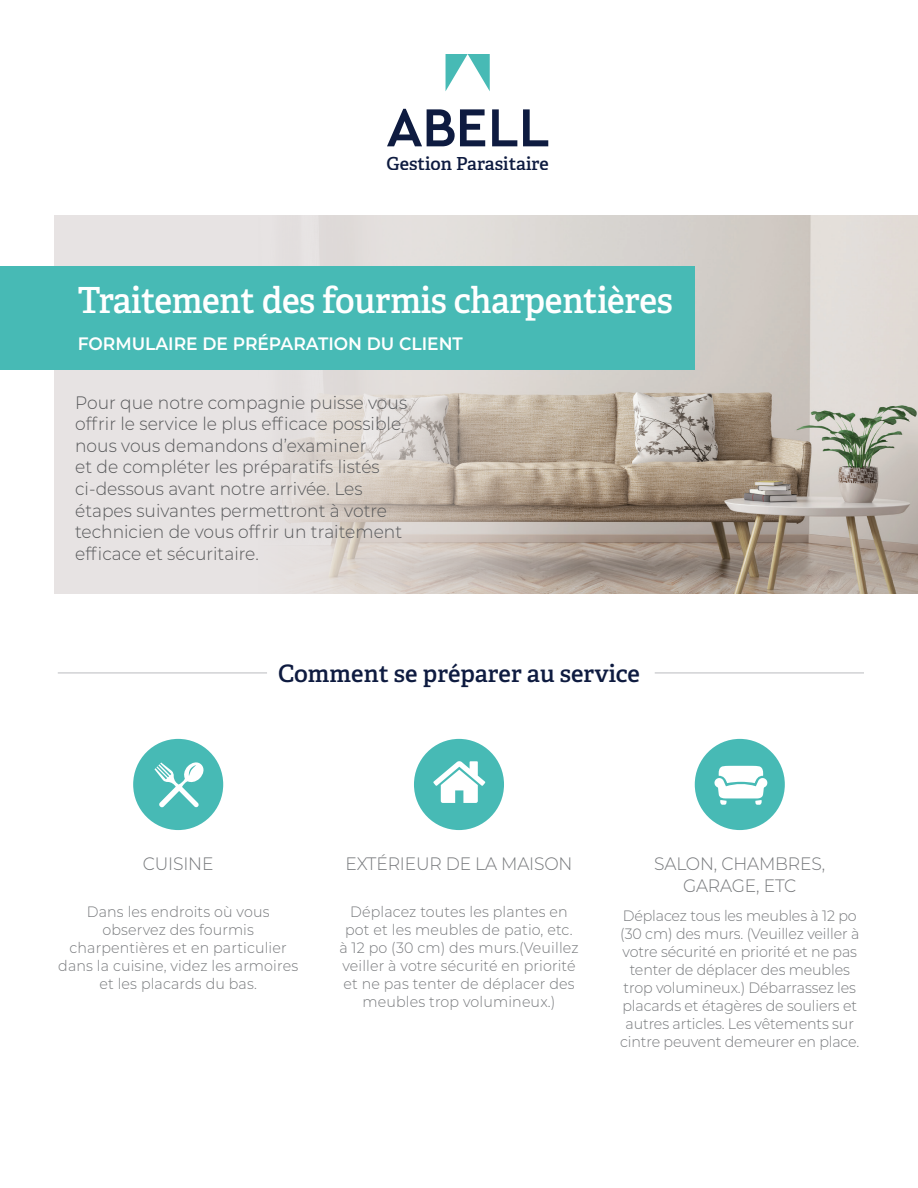
<style>
.page{position:relative;width:918px;height:1188px;background:#fff}
.page>*{position:absolute;margin:0;border:0;box-sizing:border-box;transform-origin:0 0}
.t1{font:600 36px "Adelle";letter-spacing:-.01em;color:#fff;scale:.95 1}
.t2{font:600 24px "Adelle";color:#0e1b40}
.t3{font:300 18px/21.6px "Montserrat";color:#57585a;scale:.95 1}
.t4{font:300 18px/21.6px "Montserrat";letter-spacing:-.01em;color:#76787b;text-align:center;scale:.95 1}
.t5{font:600 18px "Montserrat";color:#fff;scale:.95 1}
.t6{font:600 18px "Adelle";letter-spacing:.005em;color:#0e1b40}
.t7{font:300 15px/18px "Montserrat";letter-spacing:-.005em;color:#76787b;text-align:center;scale:.95 1}
</style>
<div class="page">
<img style="left:54px;top:215px;width:864px;height:379px">
<svg style="left:446px;top:54px;width:44px;height:37px"></svg>
<svg style="left:387px;top:109px;width:98px;height:37px"></svg>
<svg style="left:523px;top:109px;width:25px;height:37px"></svg>
<svg style="left:492px;top:109px;width:25px;height:37px"></svg>
<div style="left:0;top:266px;width:695px;height:104px;background:#47bab5"></div>
<hr style="left:58px;top:672px;width:209px;height:2px;background:#d1d2d4">
<hr style="left:655px;top:672px;width:209px;height:2px;background:#d1d2d4">
<svg style="left:695px;top:739px;width:90px;height:91px"></svg>
<svg style="left:414px;top:739px;width:90px;height:91px"></svg>
<svg style="left:133px;top:739px;width:90px;height:91px"></svg>
<p class="t6" style="left:387px;top:152px;width:164px">Gestion Parasitaire</p>
<h1 class="t1" style="left:78px;top:278px;width:628px">Traitement des fourmis charpentières</h1>
<p class="t5" style="left:78px;top:330px;width:407px">FORMULAIRE DE PRÉPARATION DU CLIENT</p>
<p class="t3" style="left:75px;top:391px;width:351px">Pour que notre compagnie puisse vous offrir le service le plus efficace possible, nous vous demandons d’examiner<br>et de compléter les préparatifs listés ci-dessous avant notre arrivée. Les étapes suivantes permettront à votre technicien de vous offrir un traitement efficace et sécuritaire.</p>
<h2 class="t2" style="left:278px;top:658px;width:363px">Comment se préparer au service</h2>
<p class="t4" style="left:143px;top:853px;width:76px">CUISINE</p>
<p class="t7" style="left:58px;top:902px;width:254px">Dans les endroits où vous observez des fourmis charpentières et en particulier dans la cuisine, videz les armoires et les placards du bas.</p>
<p class="t4" style="left:346px;top:853px;width:240px">EXTÉRIEUR DE LA MAISON</p>
<p class="t7" style="left:339px;top:902px;width:253px">Déplacez toutes les plantes en pot et les meubles de patio, etc. à 12 po (30 cm) des murs.(Veuillez veiller à votre sécurité en priorité et ne pas tenter de déplacer des meubles trop volumineux.)</p>
<p class="t4" style="left:654px;top:853px;width:182px">SALON, CHAMBRES,<br>GARAGE, ETC</p>
<p class="t7" style="left:620px;top:906px;width:254px">Déplacez tous les meubles à 12 po (30 cm) des murs. (Veuillez veiller à votre sécurité en priorité et ne pas tenter de déplacer des meubles trop volumineux.) Débarrassez les placards et étagères de souliers et autres articles. Les vêtements sur cintre peuvent demeurer en place.</p>
</div>
